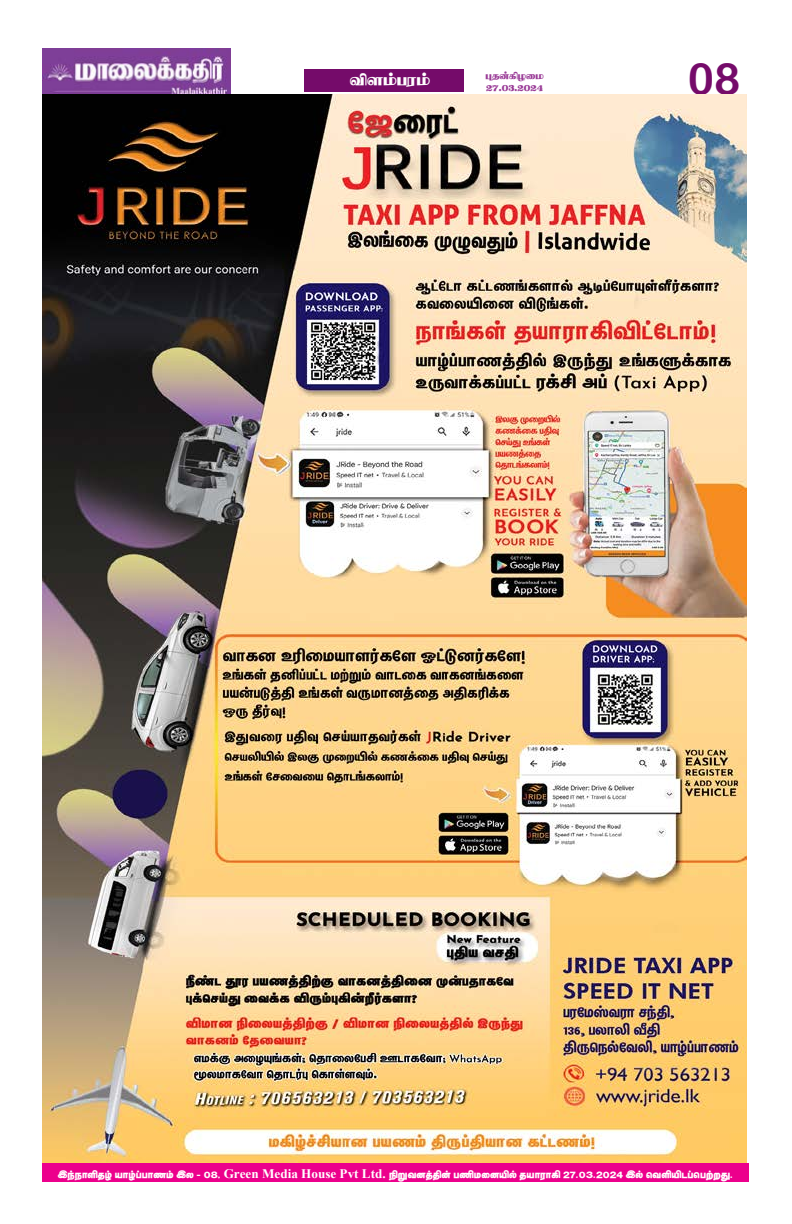
<style>
.page{position:relative;width:792px;height:1224px;background:#fff}
.page>*{position:absolute;margin:0;border:0;box-sizing:border-box;transform-origin:0 0}
.t1{font:44.5px "Arial Rounded MT Bold";color:#750b6a}
.t2{font:20px "NC Thevan";color:#fff}
.t3{font:13px "NC Kavithajiny";color:#fff}
.t4{font:12.1px/11.1px "NC Thevan";color:#993a96}
.s1{font-family:"Times New Roman";font-weight:700}
</style>
<div class="page">
<div style="left:304px;top:69px;width:159px;height:23px;background:#750b6a"></div>
<img style="left:43px;top:48px;width:187px;height:46px">
<img style="left:43px;top:94px;width:704px;height:1068px">
<div style="left:42px;top:1163px;width:707px;height:18px;background:#ec008c"></div>
<h2 class="t2" style="left:347px;top:70px;width:79px">nra;jpfs;</h2>
<h2 class="t2" style="left:350px;top:70px;width:82px">tpsk;guk;</h2>
<p class="t4" style="left:486px;top:71px;width:60px">Gjd;fpoik<br>27.03.2024</p>
<h1 class="t1" style="left:688px;top:53px;width:54px">08</h1>
<p class="t3" style="left:58px;top:1168px;width:677px">,e;ehspjo; aho;g;ghzk; ,y - 08&gt; <span class="s1">Green Media House Pvt Ltd.</span> epWtdj;jpd; gzpkidapy; jahuhfp 27.03.2024 ,y; ntspaplg;ngw;wJ.</p>
</div>
